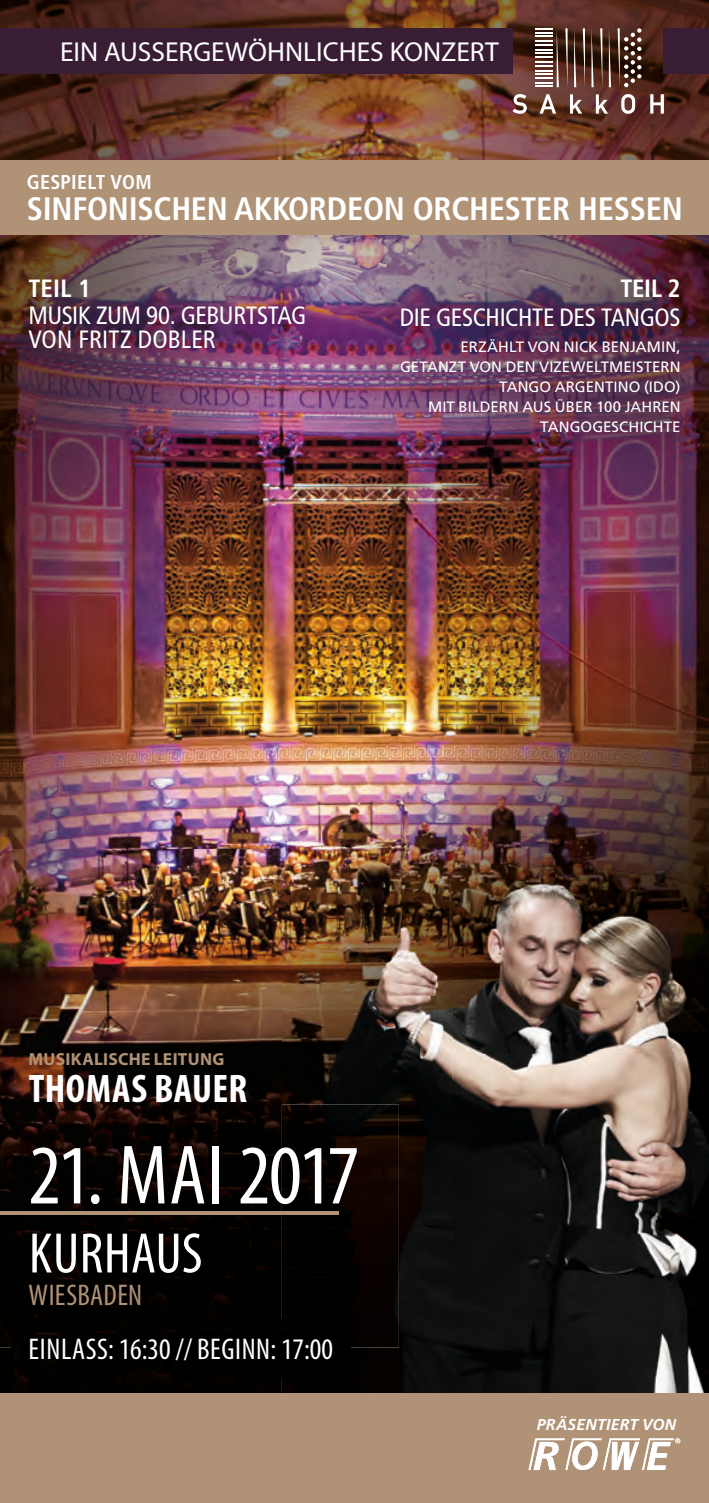
<style>
.page{position:relative;width:709px;height:1503px;background:#fff}
.page>*{position:absolute;margin:0;border:0;box-sizing:border-box;transform-origin:0 0}
.t1{font:condensed 85px "Myriad Pro";letter-spacing:-.025em;color:#fff}
.t2{font:condensed 57.5px "Myriad Pro";letter-spacing:.01em;color:#fff}
.t3{font:700 condensed 40px "Myriad Pro";letter-spacing:.01em;color:#fff}
.t4{font:700 condensed 32.5px "Frutiger LT";letter-spacing:-.01em;color:#fff}
.t5{font:condensed 30px "Myriad Pro";letter-spacing:.02em;color:#fff}
.t6{font:condensed 30px "Myriad Pro";letter-spacing:.01em;color:#b09276}
.t7{font:27.5px "Myriad Pro";color:#fff}
.t8{font:condensed 25px/24.5px "Frutiger LT";letter-spacing:-.015em;color:#fff}
.t9{font:700 condensed 25px "Frutiger LT";color:#fff}
.t10{font:700 condensed 20px "Frutiger LT";letter-spacing:.015em;color:#fff}
.t11{font:700 17.5px "Myriad Pro";letter-spacing:.015em;color:#b09276}
.t12{font:italic 700 15.75px "Frutiger LT";letter-spacing:.015em;color:#fff}
.t13{font:15px/20px "Frutiger LT";letter-spacing:.005em;color:#fff;text-align:right}
</style>
<div class="page">
<img style="left:0;top:0;width:443px;height:849px">
<img style="left:443px;top:0;width:266px;height:241px">
<img style="left:443px;top:469px;width:266px;height:331px">
<img style="left:0;top:849px;width:282px;height:498px">
<div style="left:0;top:1347px;width:367px;height:46px;background:#010100"></div>
<img style="left:453px;top:800px;width:256px;height:593px">
<img style="left:282px;top:800px;width:171px;height:338px">
<img style="left:367px;top:1138px;width:86px;height:255px">
<img style="left:282px;top:1104px;width:117px;height:243px">
<div style="left:11px;top:1319px;width:340px;height:59px;background:#010100"></div>
<hr style="left:0;top:1211px;width:338px;height:3px;background:#b09276">
<div style="left:0;top:1393px;width:709px;height:109px;background:#b09276"></div>
<svg style="left:528px;top:1438px;width:152px;height:31px"></svg>
<img style="left:538px;top:1438px;width:27px;height:2px">
<img style="left:569px;top:1438px;width:32px;height:12px">
<img style="left:607px;top:1438px;width:33px;height:12px">
<img style="left:646px;top:1438px;width:28px;height:12px">
<img style="left:488px;top:3px;width:201px;height:136px">
<svg style="left:512px;top:94px;width:15px;height:20px"></svg>
<svg style="left:539px;top:94px;width:17px;height:20px"></svg>
<svg style="left:570px;top:94px;width:12px;height:20px"></svg>
<svg style="left:596px;top:94px;width:12px;height:20px"></svg>
<svg style="left:621px;top:94px;width:14px;height:20px"></svg>
<svg style="left:650px;top:94px;width:14px;height:20px"></svg>
<svg style="left:574px;top:28px;width:2px;height:59px"></svg>
<svg style="left:600px;top:28px;width:2px;height:59px"></svg>
<svg style="left:565px;top:28px;width:2px;height:59px"></svg>
<svg style="left:583px;top:28px;width:2px;height:59px"></svg>
<svg style="left:609px;top:28px;width:2px;height:59px"></svg>
<svg style="left:591px;top:28px;width:2px;height:59px"></svg>
<svg style="left:535px;top:28px;width:24px;height:59px"></svg>
<svg style="left:617px;top:28px;width:24px;height:59px"></svg>
<div style="left:0;top:28px;width:512px;height:46px;background:#381d34"></div>
<div style="left:663px;top:28px;width:46px;height:46px;background:#381d34"></div>
<img style="left:364px;top:241px;width:345px;height:228px">
<div style="left:0;top:160px;width:709px;height:74px;background:#b09276"></div>
<h3 class="t7" style="left:60px;top:35px;width:440px">EIN AUSSERGEWÖHNLICHES KONZERT</h3>
<h3 class="t10" style="left:27px;top:170px;width:126px">GESPIELT VOM</h3>
<h3 class="t4" style="left:27px;top:190px;width:657px">SINFONISCHEN AKKORDEON ORCHESTER HESSEN</h3>
<h3 class="t9" style="left:28px;top:273px;width:64px">TEIL 1</h3>
<h3 class="t8" style="left:28px;top:303px;width:280px">MUSIK ZUM 90. GEBURTSTAG<br>VON FRITZ DOBLER</h3>
<h3 class="t9" style="left:620px;top:273px;width:62px">TEIL 2</h3>
<h3 class="t8" style="left:400px;top:305px;width:282px">DIE GESCHICHTE DES TANGOS</h3>
<p class="t13" style="left:400px;top:336px;width:282px">ERZÄHLT VON NICK BENJAMIN,<br>GETANZT VON DEN VIZEWELTMEISTERN<br>TANGO ARGENTINO (IDO)<br>MIT BILDERN AUS ÜBER 100 JAHREN<br>TANGOGESCHICHTE</p>
<p class="t11" style="left:29px;top:1047px;width:197px">MUSIKALISCHE LEITUNG</p>
<h3 class="t3" style="left:29px;top:1063px;width:220px">THOMAS BAUER</h3>
<h1 class="t1" style="left:28px;top:1123px;width:333px">21. MAI 2017</h1>
<h2 class="t2" style="left:29px;top:1218px;width:175px">KURHAUS</h2>
<h3 class="t6" style="left:29px;top:1276px;width:115px">WIESBADEN</h3>
<h3 class="t5" style="left:29px;top:1331px;width:306px">EINLASS: 16:30 // BEGINN: 17:00</h3>
<p class="t12" style="left:536px;top:1415px;width:141px">PRÄSENTIERT VON</p>
</div>
